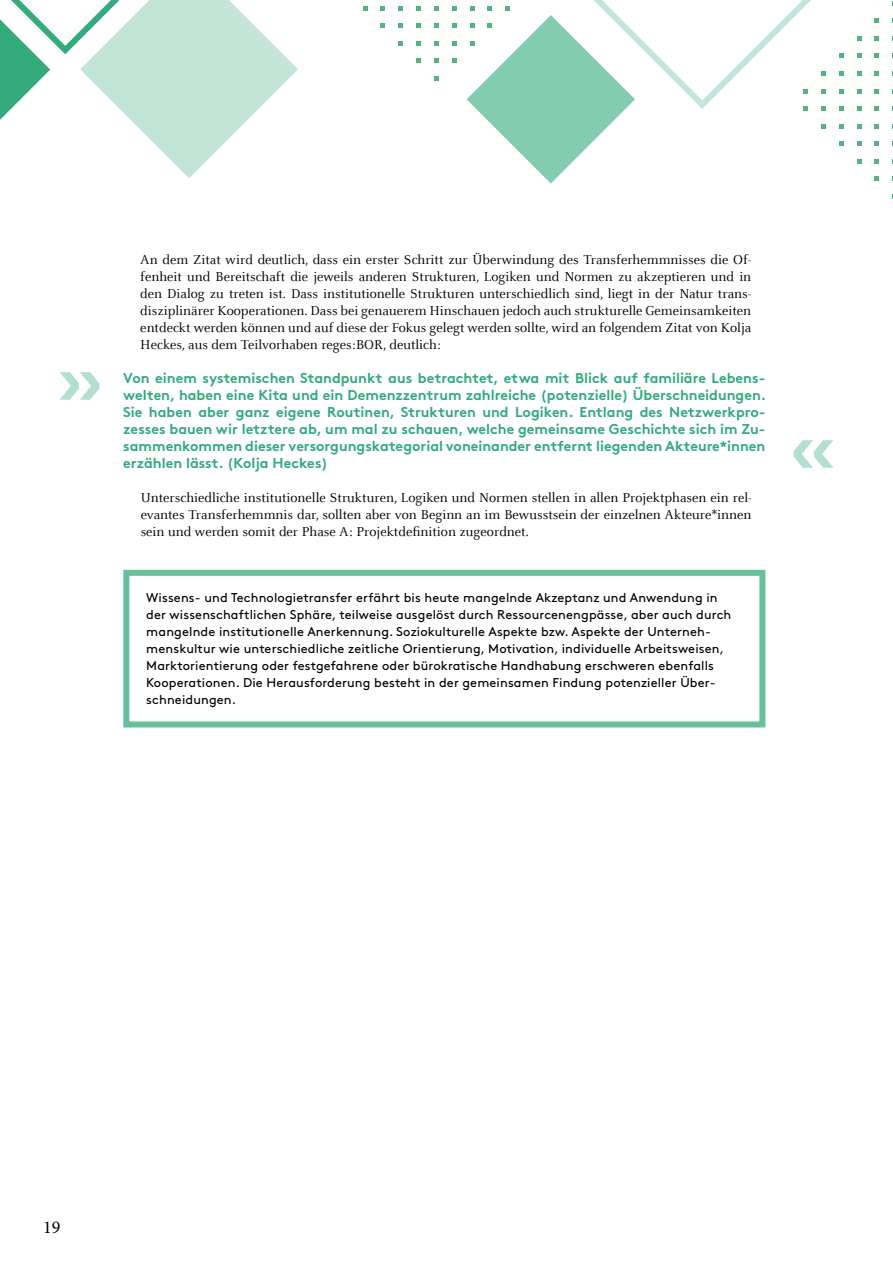
<style>
.page{position:relative;width:893px;height:1263px;background:#fff}
.page>*{position:absolute;margin:0;border:0;box-sizing:border-box;transform-origin:0 0}
.t1{font:18px "Minion Pro";color:#000}
.t2{font:14.25px/17px "Celeste Offc Pro";color:#000;text-align:justify}
.t3{font:700 14.25px/17px "Brown";color:#33ab7b;text-align:justify}
.t4{font:12.75px/17px "Brown Pro";letter-spacing:.01em;color:#000}
</style>
<div class="page">
<svg style="left:363px;top:6px;width:4px;height:4px"></svg>
<svg style="left:381px;top:6px;width:4px;height:4px"></svg>
<svg style="left:381px;top:24px;width:4px;height:4px"></svg>
<svg style="left:399px;top:6px;width:4px;height:4px"></svg>
<svg style="left:399px;top:24px;width:4px;height:4px"></svg>
<svg style="left:399px;top:41px;width:4px;height:4px"></svg>
<svg style="left:416px;top:6px;width:5px;height:4px"></svg>
<svg style="left:416px;top:24px;width:5px;height:4px"></svg>
<svg style="left:416px;top:41px;width:5px;height:4px"></svg>
<svg style="left:416px;top:59px;width:5px;height:4px"></svg>
<svg style="left:434px;top:6px;width:4px;height:4px"></svg>
<svg style="left:434px;top:24px;width:4px;height:4px"></svg>
<svg style="left:434px;top:41px;width:4px;height:4px"></svg>
<svg style="left:434px;top:59px;width:4px;height:4px"></svg>
<svg style="left:434px;top:76px;width:4px;height:5px"></svg>
<svg style="left:452px;top:6px;width:4px;height:4px"></svg>
<svg style="left:452px;top:24px;width:4px;height:4px"></svg>
<svg style="left:452px;top:41px;width:4px;height:4px"></svg>
<svg style="left:452px;top:59px;width:4px;height:4px"></svg>
<svg style="left:821px;top:71px;width:4px;height:5px"></svg>
<svg style="left:821px;top:89px;width:4px;height:4px"></svg>
<svg style="left:821px;top:107px;width:4px;height:4px"></svg>
<svg style="left:821px;top:124px;width:4px;height:4px"></svg>
<svg style="left:839px;top:54px;width:4px;height:4px"></svg>
<svg style="left:839px;top:71px;width:4px;height:5px"></svg>
<svg style="left:839px;top:89px;width:4px;height:4px"></svg>
<svg style="left:839px;top:107px;width:4px;height:4px"></svg>
<svg style="left:839px;top:124px;width:4px;height:4px"></svg>
<svg style="left:839px;top:142px;width:4px;height:4px"></svg>
<svg style="left:857px;top:36px;width:4px;height:4px"></svg>
<svg style="left:857px;top:54px;width:4px;height:4px"></svg>
<svg style="left:857px;top:71px;width:4px;height:5px"></svg>
<svg style="left:857px;top:89px;width:4px;height:4px"></svg>
<svg style="left:857px;top:107px;width:4px;height:4px"></svg>
<svg style="left:857px;top:124px;width:4px;height:4px"></svg>
<svg style="left:857px;top:142px;width:4px;height:4px"></svg>
<svg style="left:857px;top:159px;width:4px;height:4px"></svg>
<svg style="left:875px;top:19px;width:4px;height:4px"></svg>
<svg style="left:875px;top:36px;width:4px;height:4px"></svg>
<svg style="left:875px;top:54px;width:4px;height:4px"></svg>
<svg style="left:875px;top:71px;width:4px;height:5px"></svg>
<svg style="left:875px;top:89px;width:4px;height:4px"></svg>
<svg style="left:875px;top:107px;width:4px;height:4px"></svg>
<svg style="left:875px;top:124px;width:4px;height:4px"></svg>
<svg style="left:875px;top:142px;width:4px;height:4px"></svg>
<svg style="left:875px;top:159px;width:4px;height:4px"></svg>
<svg style="left:875px;top:177px;width:4px;height:4px"></svg>
<svg style="left:467px;top:0;width:343px;height:184px"></svg>
<svg style="left:0;top:0;width:298px;height:178px"></svg>
<svg style="left:123px;top:569px;width:643px;height:159px"></svg>
<svg style="left:60px;top:372px;width:39px;height:28px"></svg>
<svg style="left:794px;top:440px;width:39px;height:28px"></svg>
<p class="t2" style="left:140px;top:250px;width:612px">An dem Zitat wird deutlich, dass ein erster Schritt zur Überwindung des Transferhemmnisses die Of&shy;fenheit und Bereitschaft die jeweils anderen Strukturen, Logiken und Normen zu akzeptieren und in den Dialog zu treten ist. Dass institutionelle Strukturen unterschiedlich sind, liegt in der Natur trans&shy;disziplinärer Kooperationen. Dass bei genauerem Hinschauen jedoch auch strukturelle Gemeinsamkeiten entdeckt werden können und auf diese der Fokus gelegt werden sollte, wird an folgendem Zitat von Kolja Heckes, aus dem Teilvorhaben reges:BOR, deutlich:</p>
<p class="t3" style="left:123px;top:368px;width:644px">Von einem systemischen Standpunkt aus betrachtet, etwa mit Blick auf familiäre Lebens&shy;welten, haben eine Kita und ein Demenzzentrum zahlreiche (potenzielle) Überschneidungen.<br>Sie haben aber ganz eigene Routinen, Strukturen und Logiken. Entlang des Netzwerkpro&shy;zesses bauen wir letztere ab, um mal zu schauen, welche gemeinsame Geschichte sich im Zu&shy;sammenkommen dieser versorgungskategorial voneinander entfernt liegenden Akteure*innen erzählen lässt. (Kolja Heckes)</p>
<p class="t2" style="left:141px;top:489px;width:612px">Unterschiedliche institutionelle Strukturen, Logiken und Normen stellen in allen Projektphasen ein rel&shy;evantes Transferhemmnis dar, sollten aber von Beginn an im Bewusstsein der einzelnen Akteure*innen sein und werden somit der Phase A: Projektdefinition zugeordnet.</p>
<p class="t4" style="left:146px;top:588px;width:586px">Wissens- und Technologietransfer erfährt bis heute mangelnde Akzeptanz und Anwendung in der wissenschaftlichen Sphäre, teilweise ausgelöst durch Ressourcenengpässe, aber auch durch mangelnde institutionelle Anerkennung. Soziokulturelle Aspekte bzw. Aspekte der Unterneh&shy;menskultur wie unterschiedliche zeitliche Orientierung, Motivation, individuelle Arbeitsweisen, Marktorientierung oder festgefahrene oder bürokratische Handhabung erschweren ebenfalls Kooperationen. Die Herausforderung besteht in der gemeinsamen Findung potenzieller Über&shy;schneidungen.</p>
<p class="t1" style="left:43px;top:1215px;width:19px">19</p>
</div>
